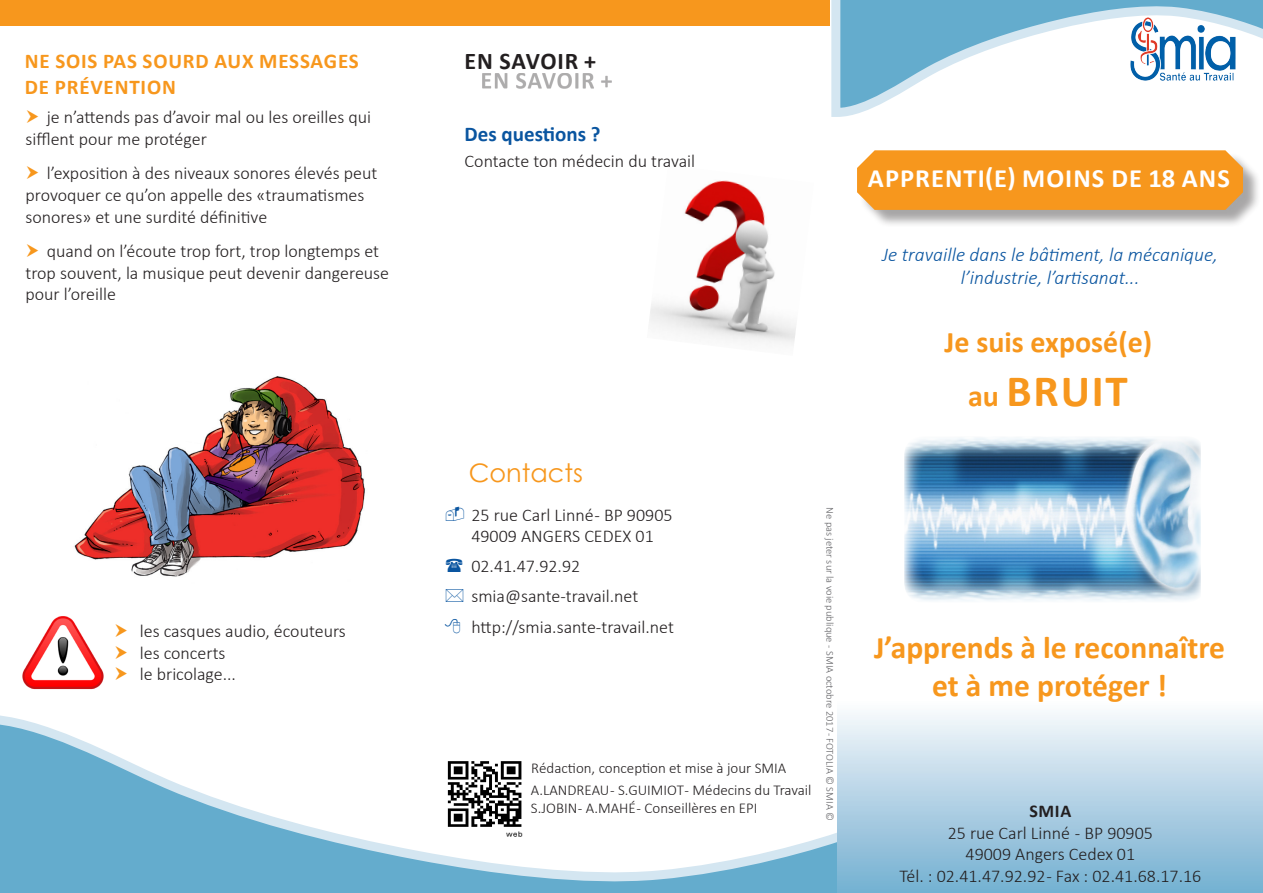
<style>
.page{position:relative;width:1263px;height:893px;background:#fff}
.page>*{position:absolute;margin:0;border:0;box-sizing:border-box;transform-origin:0 0}
.t1{font:700 45px "Calibri";letter-spacing:.04em;color:#f7971d}
.t2{font:700 31.5px/37.8px "Calibri";color:#f7971d;text-align:center}
.t3{font:700 30px "Calibri";color:#f7971d}
.t4{font:700 26.4px "Calibri";letter-spacing:.04em;color:#fff}
.t5{font:25.5px "Century Gothic";color:#f7971d}
.t6{font:700 24px "Calibri";letter-spacing:.035em;color:#231f20}
.t7{font:700 21px "Calibri";letter-spacing:.04em;color:#f7971d}
.t8{font:700 21px "Calibri";color:#0a55a0}
.t9{font:italic 300 19.5px/23.4px "Calibri";color:#0a55a0;text-align:center}
.t10{font:300 18px/21.6px "Calibri";color:#231f20}
.t11{font:300 15px "Calibri";color:#231f20}
.t12{font:300 10.5px "Calibri";color:#636366}
.s1{font-size:30px}
.s2{font-weight:700}
</style>
<div class="page">
<svg style="left:829px;top:0;width:434px;height:117px"></svg>
<img style="left:1118px;top:9px;width:128px;height:80px">
<div style="left:859px;top:153px;width:402px;height:75px;background:#231f20;opacity:.4"></div>
<div style="left:857px;top:150px;width:386px;height:60px;background:#f7971d"></div>
<svg style="left:0;top:713px;width:838px;height:180px"></svg>
<div style="left:838px;top:702px;width:425px;height:191px;background:linear-gradient(to bottom,#fbfbfd,#73aed0)"></div>
<img style="left:904px;top:437px;width:297px;height:164px">
<div style="left:0;top:0;width:829px;height:26px;background:#f7971d"></div>
<div style="left:483px;top:73px;width:129px;height:16px;background:#231f20;opacity:.37"></div>
<img style="left:444px;top:748px;width:85px;height:92px">
<img style="left:649px;top:180px;width:147px;height:164px">
<img style="left:22px;top:616px;width:82px;height:74px">
<img style="left:74px;top:376px;width:291px;height:201px">
<p class="t7" style="left:25px;top:48px;width:335px">NE SOIS PAS SOURD AUX MESSAGES</p>
<p class="t7" style="left:25px;top:73px;width:153px">DE PRÉVENTION</p>
<p class="t10" style="left:26px;top:106px;width:347px;text-indent:21px">je n’attends pas d’avoir mal ou les oreilles qui sifflent pour me protéger</p>
<p class="t10" style="left:26px;top:162px;width:353px;text-indent:21px">l’exposition à des niveaux sonores élevés peut provoquer ce qu’on appelle des «traumatismes sonores» et une surdité définitive</p>
<p class="t10" style="left:26px;top:240px;width:365px;text-indent:21px">quand on l’écoute trop fort, trop longtemps et trop souvent, la musique peut devenir dangereuse pour l’oreille</p>
<p class="t10" style="left:140px;top:620px;width:208px">les casques audio, écouteurs</p>
<p class="t10" style="left:140px;top:642px;width:87px">les concerts</p>
<p class="t10" style="left:140px;top:663px;width:98px">le bricolage...</p>
<p class="t6" style="left:465px;top:46px;width:133px">EN SAVOIR +</p>
<p class="t8" style="left:465px;top:121px;width:137px">Des questions ?</p>
<p class="t10" style="left:465px;top:150px;width:232px">Contacte ton médecin du travail</p>
<p class="t5" style="left:469px;top:455px;width:116px">Contacts</p>
<p class="t10" style="left:471px;top:504px;width:203px">25 rue Carl Linné - BP 90905<br>49009 ANGERS CEDEX 01</p>
<p class="t10" style="left:471px;top:555px;width:110px">02.41.47.92.92</p>
<p class="t10" style="left:471px;top:585px;width:168px">smia@sante-travail.net</p>
<p class="t10" style="left:471px;top:616px;width:204px">http://smia.sante-travail.net</p>
<p class="t11" style="left:531px;top:759px;width:257px">Rédaction, conception et mise à jour SMIA</p>
<p class="t11" style="left:531px;top:781px;width:282px">A.LANDREAU - S.GUIMIOT - Médecins du Travail</p>
<p class="t11" style="left:531px;top:799px;width:228px">S.JOBIN - A.MAHÉ - Conseillères en EPI</p>
<p class="t12" style="left:836px;top:507px;width:315px;rotate:90deg">Ne pas jeter sur la voie publique - SMIA octobre 2017 - FOTOLIA © SMIA ©</p>
<p class="t4" style="left:868px;top:162px;width:363px">APPRENTI(E) MOINS DE 18 ANS</p>
<p class="t9" style="left:882px;top:242px;width:337px">Je travaille dans le bâtiment, la mécanique, l’industrie, l’artisanat...</p>
<p class="t3" style="left:945px;top:323px;width:209px">Je suis exposé(e)</p>
<p class="t1" style="left:968px;top:363px;width:161px"><span class="s1">au</span> BRUIT</p>
<p class="t2" style="left:874px;top:629px;width:352px">J’apprends à le reconnaître et à me protéger !</p>
<p class="t10" style="left:948px;top:800px;width:207px;text-align:center"><span class="s2">SMIA<br></span>25 rue Carl Linné - BP 90905</p>
<p class="t10" style="left:965px;top:843px;width:171px">49009 Angers Cedex 01</p>
<p class="t10" style="left:899px;top:865px;width:303px">Tél. : 02.41.47.92.92 - Fax : 02.41.68.17.16</p>
</div>
